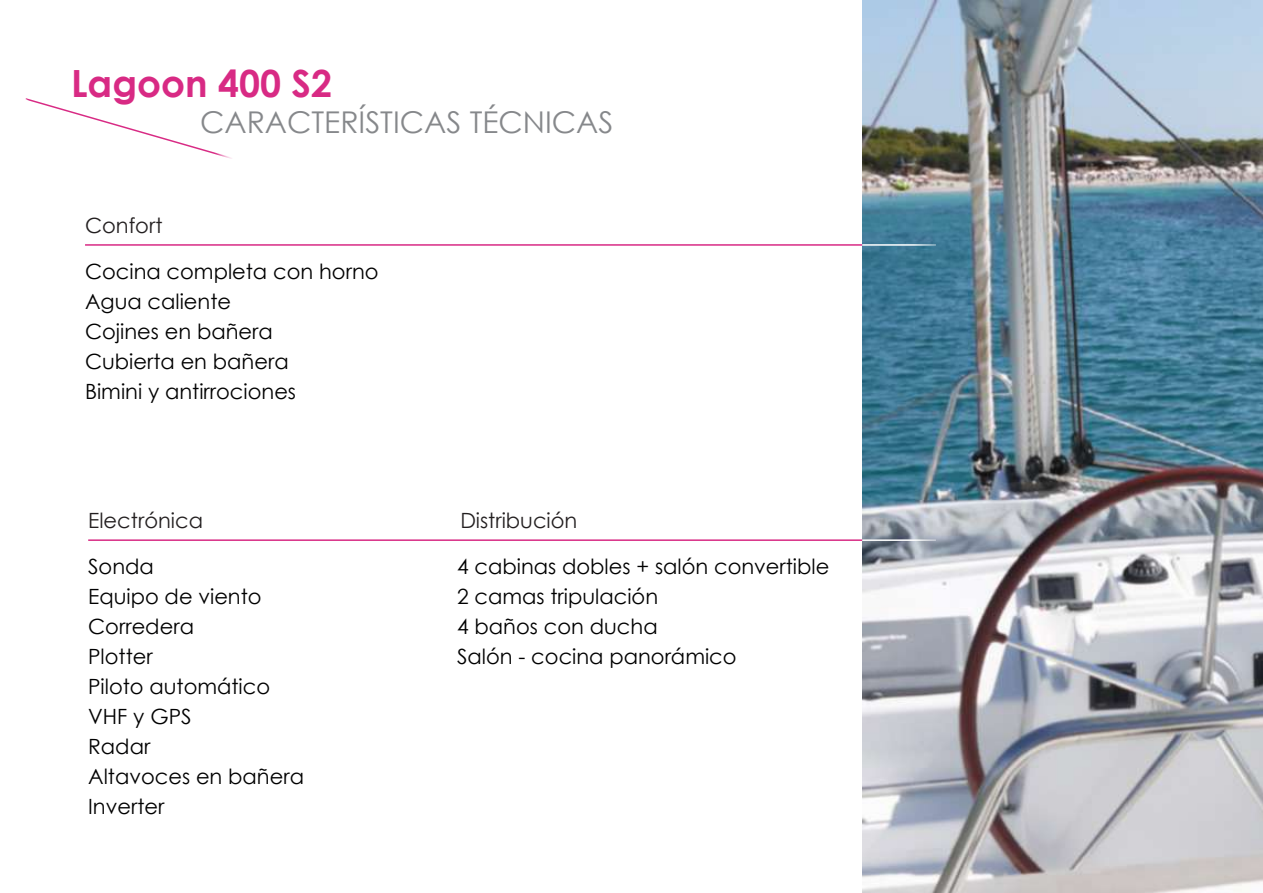
<style>
.page{position:relative;width:1263px;height:893px;background:#fff}
.page>*{position:absolute;margin:0;border:0;box-sizing:border-box;transform-origin:0 0}
.t1{font:700 37.5px "Century Gothic";color:#d82a84}
.t2{font:30px "Century Gothic";color:#86888b}
.t3{font:21px/30px "Century Gothic";color:#000001}
.t4{font:21px "Century Gothic";color:#231f20}
</style>
<div class="page">
<img style="left:862px;top:0;width:401px;height:893px">
<svg style="left:25px;top:98px;width:207px;height:61px"></svg>
<hr style="left:85px;top:244px;width:777px;height:2px;background:#d82a84">
<hr style="left:862px;top:244px;width:74px;height:2px;background:#fff">
<hr style="left:88px;top:539px;width:774px;height:2px;background:#d82a84">
<hr style="left:862px;top:539px;width:74px;height:2px;background:#fff">
<h1 class="t1" style="left:71px;top:54px;width:263px">Lagoon 400 S2</h1>
<h2 class="t2" style="left:200px;top:101px;width:415px">CARACTERÍSTICAS TÉCNICAS</h2>
<p class="t4" style="left:85px;top:211px;width:79px">Confort</p>
<p class="t3" style="left:85px;top:256px;width:295px">Cocina completa con horno<br>Agua caliente<br>Cojines en bañera<br>Cubierta en bañera<br>Bimini y antirrociones</p>
<p class="t4" style="left:88px;top:506px;width:116px">Electrónica</p>
<p class="t3" style="left:88px;top:551px;width:217px">Sonda<br>Equipo de viento<br>Corredera<br>Plotter<br>Piloto automático<br>VHF y GPS<br>Radar<br>Altavoces en bañera<br>Inverter</p>
<p class="t3" style="left:457px;top:551px;width:374px">4 cabinas dobles + salón convertible<br>2 camas tripulación<br>4 baños con ducha<br>Salón - cocina panorámico</p>
<p class="t4" style="left:460px;top:506px;width:119px">Distribución</p>
</div>
